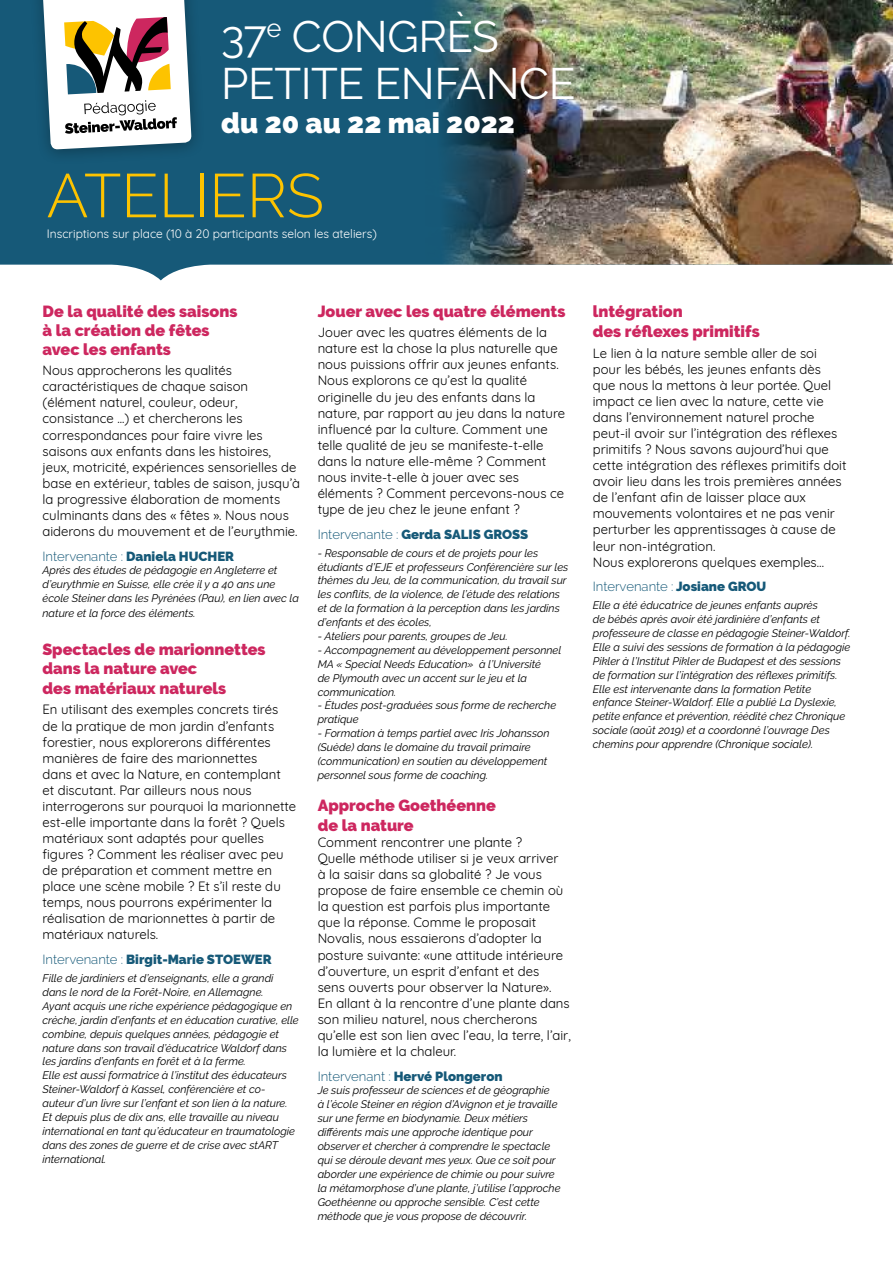
<style>
.page{position:relative;width:893px;height:1263px;background:#fff}
.page>*{position:absolute;margin:0;border:0;box-sizing:border-box;transform-origin:0 0}
.t1{font:300 61.5px "Raleway";color:#fdc300}
.t2{font:43.95px/47.5px "Raleway";letter-spacing:-.01em;color:#fff}
.t3{font:900 28.5px "Raleway";color:#fff}
.t4{font:900 16.05px/19px "Raleway";color:#cd275f}
.t5{font:13.2px/16px "Quicksand";color:#000}
.t6{font:900 13.2px "Raleway";color:#165978}
.t7{font:300 13.2px "Raleway";color:#165978}
.t8{font:12px "Quicksand";color:#fff}
.t9{font:italic 10.95px/14px "Raleway";color:#000}
.s1{font-weight:900}
.s2{font-weight:300}
.s3{font-size:11.25px}
</style>
<div class="page">
<svg style="left:0;top:0;width:425px;height:280px;fill:#165978"></svg>
<img style="left:425px;top:0;width:468px;height:265px">
<div style="left:29px;top:0;width:176px;height:166px;background:#155776"></div>
<svg style="left:42px;top:0;width:150px;height:150px"></svg>
<h2 class="t2" style="left:221px;top:13px;width:356px">37<sup>E</sup> CONGRÈS<br>PETITE ENFANCE</h2>
<h3 class="t3" style="left:221px;top:106px;width:295px">du 20 au 22 mai 2022</h3>
<h1 class="t1" style="left:47px;top:160px;width:279px">Ateliers</h1>
<p class="t8" style="left:47px;top:224px;width:332px">Inscriptions sur place (10 à 20 participants selon les ateliers)</p>
<h3 class="t4" style="left:43px;top:302px;width:196px">De la qualité des saisons à la création de fêtes avec les enfants</h3>
<p class="t5" style="left:43px;top:361px;width:259px">Nous approcherons les qualités caractéristiques de chaque saison (élément naturel, couleur, odeur, consistance ...) et chercherons les correspondances pour faire vivre les saisons aux enfants dans les histoires, jeux, motricité, expériences sensorielles de base en extérieur, tables de saison, jusqu’à la progressive élaboration de moments culminants dans des « fêtes ». Nous nous aiderons du mouvement et de l’eurythmie.</p>
<p class="t7" style="left:43px;top:548px;width:193px">I ntervenante : <span class="s1">Daniela HUCHER</span></p>
<p class="t9" style="left:43px;top:563px;width:258px">Après des études de pédagogie en Angleterre et d’eurythmie en Suisse, elle crée il y a 40 ans une école Steiner dans les Pyrénées (Pau), en lien avec la nature et la force des éléments.</p>
<h3 class="t4" style="left:43px;top:640px;width:225px">Spectacles de marionnettes dans la nature avec</h3>
<h3 class="t4" style="left:43px;top:679px;width:185px">des matériaux naturels</h3>
<p class="t5" style="left:43px;top:700px;width:255px">En utilisant des exemples concrets tirés de la pratique de mon jardin d’enfants forestier, nous explorerons différentes manières de faire des marionnettes<br>dans et avec la Nature, en contemplant<br>et discutant. Par ailleurs nous nous interrogerons sur pourquoi la marionnette est-elle importante dans la forêt ? Quels matériaux sont adaptés pour quelles figures ? Comment les réaliser avec peu de préparation et comment mettre en place une scène mobile ? Et s’il reste du temps, nous pourrons expérimenter la réalisation de marionnettes à partir de matériaux naturels.</p>
<p class="t6" style="left:43px;top:952px;width:231px"><span class="s2">I ntervenante :</span> Birgit-Marie STOEWER</p>
<p class="t9" style="left:43px;top:971px;width:258px">Fille de jardiniers et d’enseignants, elle a grandi dans le nord de la Forêt-Noire, en Allemagne.<br>Ayant acquis une riche expérience pédagogique en crèche, jardin d’enfants et en éducation curative, elle combine, depuis quelques années, pédagogie et nature dans son travail d’éducatrice Waldorf dans les jardins d’enfants en forêt et à la ferme.<br>Elle est aussi formatrice à l’institut des éducateurs Steiner-Waldorf à Kassel, conférencière et co&shy;auteur d’un livre sur l’enfant et son lien à la nature.<br>Et depuis plus de dix ans, elle travaille au niveau international en tant qu’éducateur en traumatologie dans des zones de guerre et de crise avec stART international.</p>
<h3 class="t4" style="left:318px;top:302px;width:249px">Jouer avec les quatre éléments</h3>
<p class="t5" style="left:318px;top:323px;width:249px">Jouer avec les quatres éléments de la nature est la chose la plus naturelle que nous puissions offrir aux jeunes enfants.<br>Nous explorons ce qu’est la qualité originelle du jeu des enfants dans la nature, par rapport au jeu dans la nature influencé par la culture. Comment une telle qualité de jeu se manifeste-t-elle dans la nature elle-même ? Comment nous invite-t-elle à jouer avec ses éléments ? Comment percevons-nous ce type de jeu chez le jeune enfant ?</p>
<p class="t6" style="left:318px;top:526px;width:212px"><span class="s2">I ntervenante :</span> Gerda SALIS GROSS</p>
<p class="t9" style="left:318px;top:546px;width:252px">- Responsable de cours et de projets pour les étudiants d’EJE et professeurs Conférencière sur les thèmes du Jeu, de la communication, du travail sur les conflits, de la violence, de l’étude des relations et de la formation à la perception dans les jardins d’enfants et des écoles,</p>
<p class="t9" style="left:318px;top:629px;width:192px">- Ateliers pour parents, groupes de Jeu.</p>
<p class="t9" style="left:318px;top:643px;width:245px">- Accompagnement au développement personnel MA « Special Needs Education» à l’Université<br>de Plymouth avec un accent sur le jeu et la communication.</p>
<p class="t9" style="left:318px;top:698px;width:240px">- Études post-graduées sous forme de recherche pratique</p>
<p class="t9" style="left:318px;top:726px;width:233px">- Formation à temps partiel avec Iris Johansson (Suède) dans le domaine du travail primaire (communication) en soutien au développement personnel sous forme de coaching.</p>
<h3 class="t4" style="left:318px;top:795px;width:180px;line-height:20.4px">Approche Goethéenne de la nature</h3>
<p class="t5" style="left:318px;top:833px;width:255px">Comment rencontrer une plante ?<br>Quelle méthode utiliser si je veux arriver<br>à la saisir dans sa globalité ? Je vous propose de faire ensemble ce chemin où la question est parfois plus importante que la réponse. Comme le proposait Novalis, nous essaierons d’adopter la posture suivante: «une attitude intérieure d’ouverture, un esprit d’enfant et des<br>sens ouverts pour observer la Nature».<br>En allant à la rencontre d’une plante dans son milieu naturel, nous chercherons qu’elle est son lien avec l’eau, la terre, l’air, la lumière et la chaleur.</p>
<p class="t6" style="left:318px;top:1068px;width:186px"><span class="s2">I ntervenant :</span> Hervé Plongeron</p>
<p class="t9" style="left:318px;top:1083px;width:244px">Je suis professeur de sciences et de géographie<br>à l’école Steiner en région d’Avignon et je travaille sur une ferme en biodynamie. Deux métiers différents mais une approche identique pour observer et chercher à comprendre le spectacle qui se déroule devant mes yeux. Que ce soit pour aborder une expérience de chimie ou pour suivre la métamorphose d’une plante, j’utilise l’approche Goethéenne ou approche sensible. C’est cette méthode que je vous propose de découvrir.</p>
<h3 class="t4" style="left:593px;top:301px;width:168px;line-height:20.4px">lntégration<br>des réflexes primitifs</h3>
<p class="t5" style="left:593px;top:344px;width:255px">Le lien à la nature semble aller de soi pour les bébés, les jeunes enfants dès que nous la mettons à leur portée. Quel impact ce lien avec la nature, cette vie dans l’environnement naturel proche peut-il avoir sur l’intégration des réflexes primitifs ? Nous savons aujourd’hui que cette intégration des réflexes primitifs doit avoir lieu dans les trois premières années de l’enfant afin de laisser place aux mouvements volontaires et ne pas venir perturber les apprentissages à cause de leur non-intégration.<br>Nous explorerons quelques exemples…</p>
<p class="t7" style="left:593px;top:579px;width:175px">I ntervenante : <span class="s1">Josiane GROU</span></p>
<p class="t9" style="left:593px;top:598px;width:259px">Elle a été éducatrice de jeunes enfants auprès<br>de bébés après avoir été jardinière d’enfants et professeure de classe en pédagogie Steiner-Waldorf.<br>Elle a suivi des sessions de formation à la pédagogie Pikler à l’Institut Pikler de Budapest et des sessions de formation sur l’intégration des réflexes primitifs.<br>Elle est intervenante dans la formation Petite enfance Steiner-Waldorf. Elle a publié La Dyslexie, petite enfance et prévention, réédité chez Chronique sociale (août 2019) et a coordonné l’ouvrage Des chemins pour apprendre <span class="s3">(Chronique sociale).</span></p>
</div>
